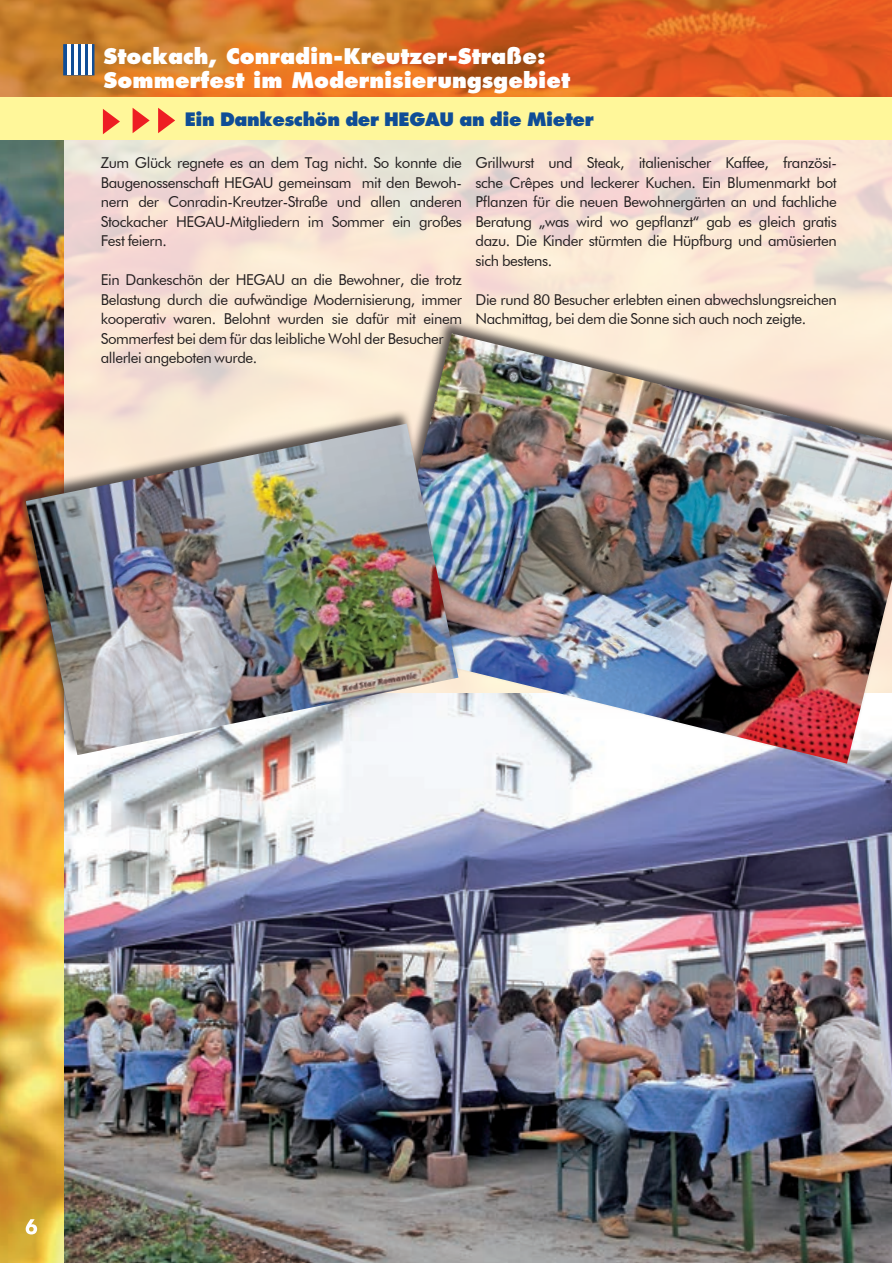
<style>
.page{position:relative;width:892px;height:1263px;background:#fff}
.page>*{position:absolute;margin:0;border:0;box-sizing:border-box;transform-origin:0 0}
.t1{font:800 21px/24px "Futura";color:#fff}
.t2{font:800 18px "Futura";letter-spacing:-.02em;color:#0f4d96}
.t3{font:15px/19.5px "Futura BT";letter-spacing:-.025em;color:#231f20;text-align:justify}
</style>
<div class="page">
<img style="left:63px;top:140px;width:829px;height:268px">
<img style="left:63px;top:755px;width:829px;height:508px">
<img style="left:0;top:140px;width:63px;height:1123px">
<svg style="left:26px;top:1219px;width:11px;height:15px"></svg>
<div style="left:363px;top:318px;width:529px;height:446px;background:#231f20;opacity:.75"></div>
<img style="left:375px;top:333px;width:517px;height:431px">
<div style="left:14px;top:408px;width:448px;height:347px;background:#231f20;opacity:.75"></div>
<img style="left:26px;top:424px;width:432px;height:331px">
<img style="left:0;top:0;width:892px;height:97px">
<div style="left:0;top:97px;width:892px;height:43px;background:#fff79a"></div>
<svg style="left:103px;top:109px;width:17px;height:25px"></svg>
<svg style="left:133px;top:108px;width:17px;height:25px"></svg>
<svg style="left:158px;top:108px;width:17px;height:25px"></svg>
<div style="left:63px;top:44px;width:31px;height:31px;background:#0f4d96;border:1px solid #0f4d96"></div>
<hr style="left:67px;top:45px;width:4px;height:30px;background:#fff">
<hr style="left:74px;top:45px;width:4px;height:30px;background:#fff">
<hr style="left:81px;top:45px;width:4px;height:30px;background:#fff">
<hr style="left:88px;top:45px;width:4px;height:30px;background:#fff">
<h1 class="t1" style="left:104px;top:45px;width:468px">Stockach, Conradin-Kreutzer-Straße:<br>Sommerfest im Modernisierungsgebiet</h1>
<p class="t2" style="left:185px;top:108px;width:410px">Ein Dankeschön der HEGAU an die Mieter</p>
<p class="t3" style="left:101px;top:153px;width:363px">Zum Glück regnete es an dem Tag nicht. So konnte die Baugenossenschaft HEGAU gemeinsam mit den Bewoh&shy;nern der Conradin-Kreutzer-Straße und allen anderen Stockacher HEGAU-Mitgliedern im Sommer ein großes Fest feiern.</p>
<p class="t3" style="left:101px;top:270px;width:363px;text-align:left">Ein Dankeschön der HEGAU an die Bewohner, die trotz Belastung durch die aufwändige Modernisierung, immer kooperativ waren. Belohnt wurden sie dafür mit einem Sommerfest bei dem für das leibliche Wohl der Besucher allerlei angeboten wurde.</p>
<p class="t3" style="left:475px;top:153px;width:363px">Grillwurst und Steak, italienischer Kaffee, französi&shy;sche Crêpes und leckerer Kuchen. Ein Blumenmarkt bot Pflanzen für die neuen Bewohnergärten an und fachliche Beratung „was wird wo gepflanzt“ gab es gleich gratis dazu. Die Kinder stürmten die Hüpfburg und amüsierten sich bestens.</p>
<p class="t3" style="left:475px;top:289px;width:363px">Die rund 80 Besucher erlebten einen abwechslungsreichen<br>Nachmittag, bei dem die Sonne sich auch noch zeigte.</p>
</div>
